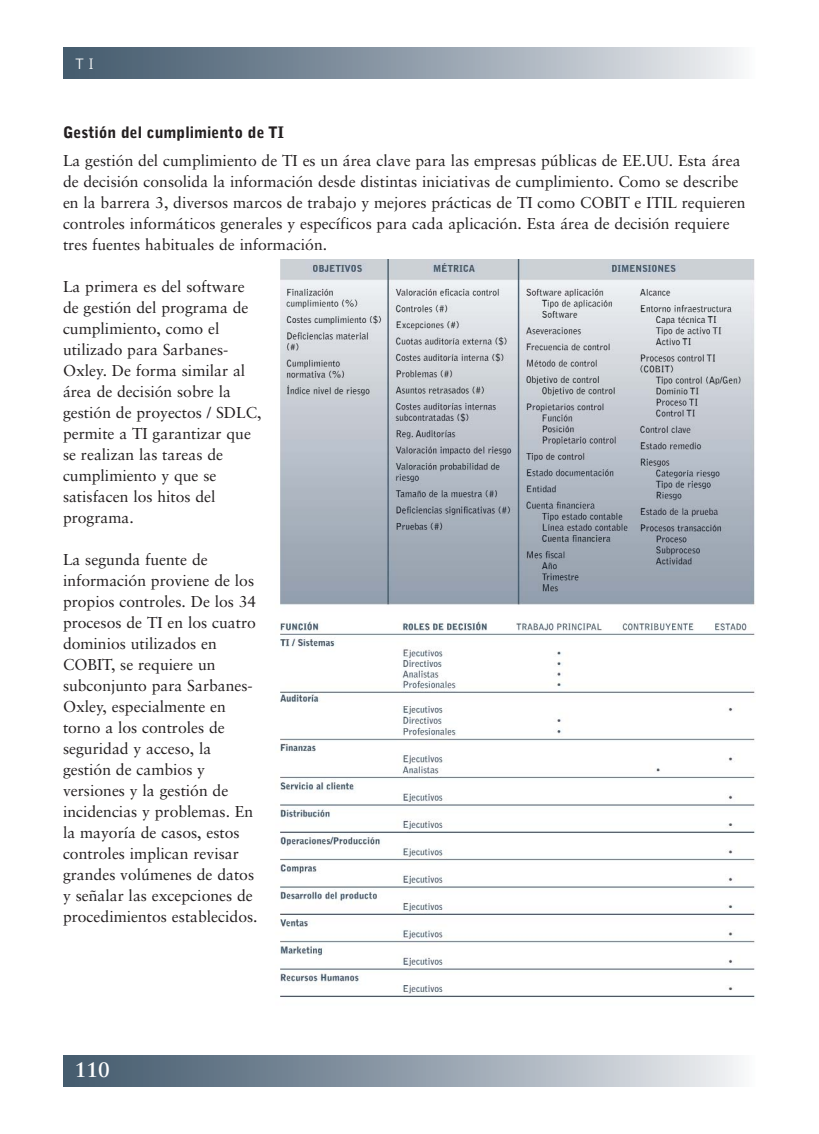
<style>
.page{position:relative;width:819px;height:1134px;background:#fff}
.page>*{position:absolute;margin:0;border:0;box-sizing:border-box;transform-origin:0 0}
.t1{font:700 21px "Sabon";color:#fff}
.t2{font:15.75px/21px "Sabon";color:#231f20}
.t3{font:900 15.75px "Bell Gothic";color:#231f20}
.t4{font:300 15.75px "Bell Gothic";color:#fff}
</style>
<div class="page">
<img style="left:63px;top:47px;width:676px;height:32px">
<img style="left:63px;top:1055px;width:676px;height:32px">
<img style="left:280px;top:259px;width:475px;height:739px">
<p class="t4" style="left:75px;top:58px;width:21px">TI</p>
<p class="t3" style="left:63px;top:126px;width:222px">Gestión del cumplimiento de TI</p>
<p class="t2" style="left:63px;top:151px;width:684px">La gestión del cumplimiento de TI es un área clave para las empresas públicas de EE.UU. Esta área de decisión consolida la información desde distintas iniciativas de cumplimiento. Como se describe en la barrera 3, diversos marcos de trabajo y mejores prácticas de TI como COBIT e ITIL requieren controles informáticos generales y específicos para cada aplicación. Esta área de decisión requiere tres fuentes habituales de información.</p>
<p class="t2" style="left:63px;top:277px;width:200px">La primera es del software de gestión del programa de cumplimiento, como el utilizado para Sarbanes-<br>Oxley. De forma similar al área de decisión sobre la gestión de proyectos / SDLC, permite a TI garantizar que se realizan las tareas de cumplimiento y que se satisfacen los hitos del programa.</p>
<p class="t2" style="left:63px;top:550px;width:196px">La segunda fuente de información proviene de los propios controles. De los 34 procesos de TI en los cuatro dominios utilizados en<br>COBIT, se requiere un subconjunto para Sarbanes-<br>Oxley, especialmente en torno a los controles de seguridad y acceso, la gestión de cambios y versiones y la gestión de incidencias y problemas. En la mayoría de casos, estos controles implican revisar grandes volúmenes de datos y señalar las excepciones de procedimientos establecidos.</p>
<h1 class="t1" style="left:75px;top:1061px;width:37px">110</h1>
</div>
